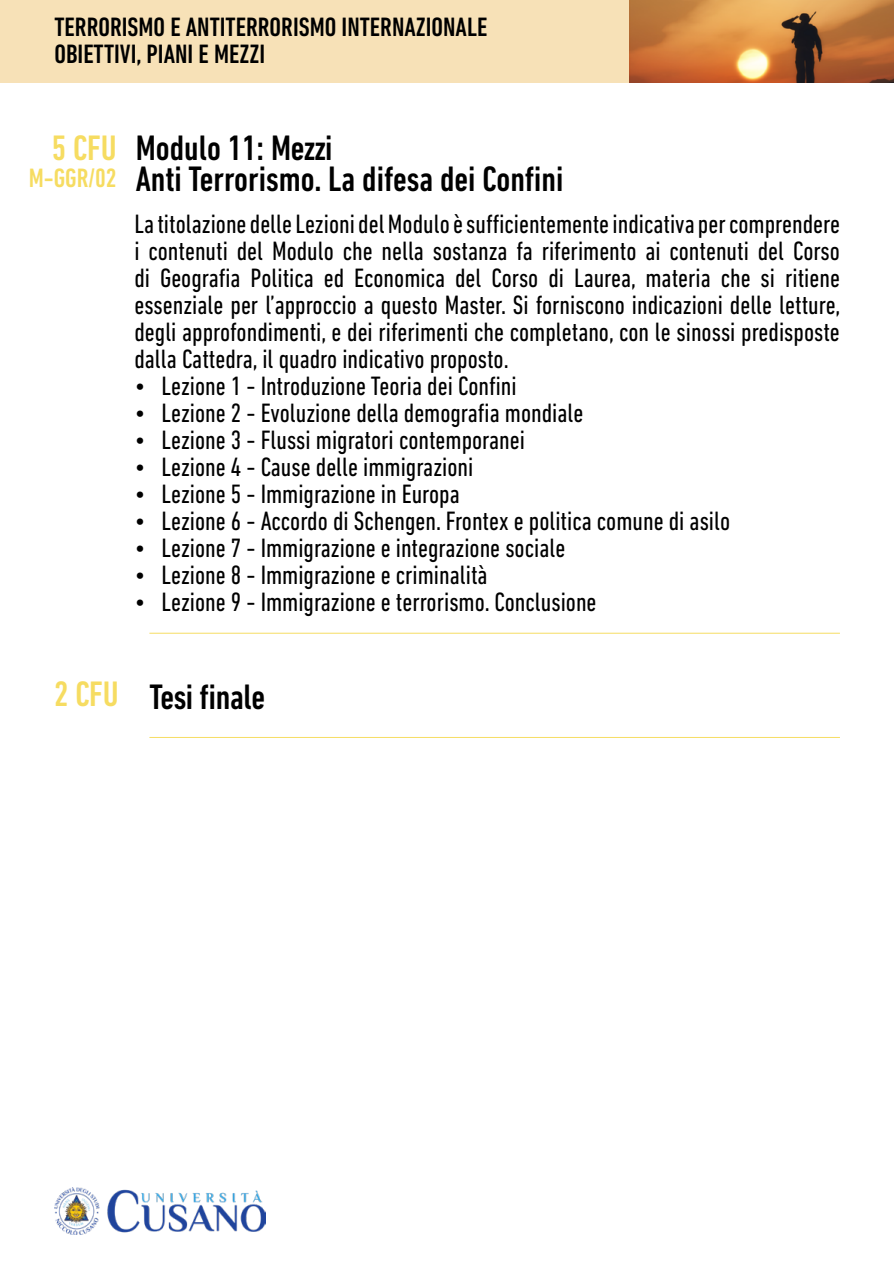
<style>
.page{position:relative;width:894px;height:1264px;background:#fff}
.page>*{position:absolute;margin:0;border:0;box-sizing:border-box;transform-origin:0 0}
.t1{font:500 condensed 36px "DIN Next LT Pro";color:#000}
.t2{font:500 condensed 36px "DIN Next LT Pro";color:#f6dc61}
.t3{font:condensed 27px/27px "DIN Next LT Pro";color:#000;text-align:justify}
.t4{font:500 condensed 27px "DIN Next LT Pro";color:#000}
.t5{font:500 condensed 27px "DIN Next LT Pro";color:#f6dc61}
</style>
<div class="page">
<img style="left:54px;top:1187px;width:211px;height:47px">
<div style="left:0;top:0;width:893px;height:83px;background:#f7e1b7"></div>
<hr style="left:149px;top:737px;width:690px;height:1px;background:#f6dd63">
<hr style="left:149px;top:632px;width:690px;height:1px;background:#f6dd63">
<img style="left:630px;top:0;width:263px;height:83px">
<p class="t4" style="left:54px;top:11px;width:434px">TERRORISMO E ANTITERRORISMO INTERNAZIONALE</p>
<p class="t4" style="left:54px;top:38px;width:212px">OBIETTIVI, PIANI E MEZZI</p>
<p class="t2" style="left:52px;top:127px;width:66px">5 CFU</p>
<p class="t5" style="left:29px;top:163px;width:89px">M-GGR/02</p>
<p class="t1" style="left:136px;top:127px;width:198px">Modulo 11: Mezzi</p>
<p class="t1" style="left:136px;top:159px;width:429px">Anti Terrorismo. La difesa dei Confini</p>
<p class="t3" style="left:134px;top:210px;width:707px">La titolazione delle Lezioni del Modulo è sufficientemente indicativa per comprendere i contenuti del Modulo che nella sostanza fa riferimento ai contenuti del Corso di Geografia Politica ed Economica del Corso di Laurea, materia che si ritiene essenziale per l’approccio a questo Master. Si forniscono indicazioni delle letture, degli approfondimenti, e dei riferimenti che completano, con le sinossi predisposte dalla Cattedra, il quadro indicativo proposto.</p>
<p class="t3" style="left:134px;top:372px;width:384px">• Lezione 1 - Introduzione Teoria dei Confini</p>
<p class="t3" style="left:134px;top:399px;width:450px">• Lezione 2 - Evoluzione della demografia mondiale</p>
<p class="t3" style="left:134px;top:426px;width:392px">• Lezione 3 - Flussi migratori contemporanei</p>
<p class="t3" style="left:134px;top:453px;width:340px">• Lezione 4 - Cause delle immigrazioni</p>
<p class="t3" style="left:134px;top:480px;width:327px">• Lezione 5 - Immigrazione in Europa</p>
<p class="t3" style="left:134px;top:507px;width:597px">• Lezione 6 - Accordo di Schengen. Frontex e politica comune di asilo</p>
<p class="t3" style="left:134px;top:534px;width:432px">• Lezione 7 - Immigrazione e integrazione sociale</p>
<p class="t3" style="left:134px;top:561px;width:354px">• Lezione 8 - Immigrazione e criminalità</p>
<p class="t3" style="left:134px;top:588px;width:463px">• Lezione 9 - Immigrazione e terrorismo. Conclusione</p>
<p class="t2" style="left:54px;top:673px;width:66px">2 CFU</p>
<p class="t1" style="left:149px;top:676px;width:117px">Tesi finale</p>
</div>
